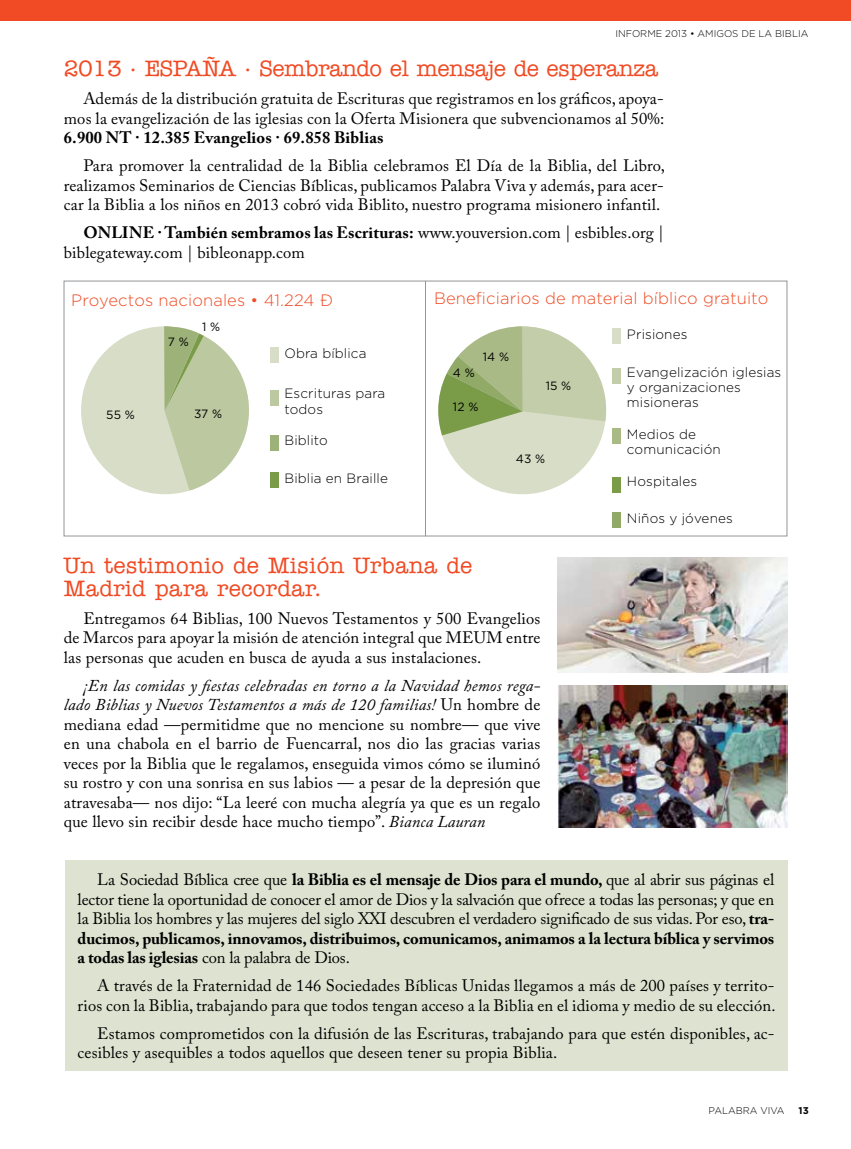
<style>
.page{position:relative;width:851px;height:1149px;background:#fff}
.page>*{position:absolute;margin:0;border:0;box-sizing:border-box;transform-origin:0 0}
.t1{font:500 22.5px/22.5px "American Typewriter Std";letter-spacing:.01em;color:#f04b24}
.t2{font:500 22.5px "American Typewriter Std";letter-spacing:-.02em;color:#f04b24}
.t3{font:16.5px/19.5px "Adobe Caslon Pro";letter-spacing:.01em;color:#000;text-align:justify}
.t4{font:300 16.5px "Gotham";letter-spacing:.01em;color:#f04b24}
.t5{font:700 16.5px "Adobe Caslon Pro";letter-spacing:.01em;color:#000}
.t6{font:300 13.5px/15px "Gotham";letter-spacing:.01em;color:#000}
.t7{font:12px "Gotham";letter-spacing:.01em;color:#000}
.t8{font:300 9.75px "Gotham";color:#000}
.t9{font:700 9.75px "Gotham";color:#000}
.s1{font-weight:700}
.s2{font-style:italic}
</style>
<div class="page">
<div style="left:64px;top:281px;width:723px;height:255px;border:1px solid #939598"></div>
<div style="left:0;top:0;width:850px;height:21px;background:#f04b24"></div>
<div style="left:65px;top:860px;width:722px;height:210px;background:#dee2d0"></div>
<div style="left:270px;top:435px;width:9px;height:15px;background:#9db278"></div>
<div style="left:270px;top:472px;width:9px;height:15px;background:#7a9c49"></div>
<div style="left:270px;top:389px;width:9px;height:16px;background:#bcc8a0"></div>
<div style="left:270px;top:347px;width:9px;height:15px;background:#d7ddc6"></div>
<div style="left:81px;top:326px;width:168px;height:168px;background:#d7ddc6;border-radius:50%"></div>
<svg style="left:164px;top:326px;width:85px;height:164px"></svg>
<hr style="left:425px;top:281px;width:1px;height:255px;background:#939598">
<div style="left:438px;top:326px;width:168px;height:168px;background:#d7ddc6;border-radius:50%"></div>
<svg style="left:438px;top:326px;width:168px;height:109px"></svg>
<div style="left:612px;top:368px;width:9px;height:16px;background:#c3cda9"></div>
<div style="left:612px;top:328px;width:9px;height:15px;background:#d7ddc6"></div>
<div style="left:612px;top:477px;width:9px;height:16px;background:#7a9c49"></div>
<div style="left:612px;top:512px;width:9px;height:16px;background:#91aa67"></div>
<div style="left:612px;top:428px;width:9px;height:16px;background:#a9ba87"></div>
<img style="left:557px;top:557px;width:230px;height:115px">
<img style="left:557px;top:685px;width:230px;height:142px">
<p class="t8" style="left:615px;top:28px;width:194px">INFORME 2013 • AMIGOS DE LA BIBLIA</p>
<h1 class="t2" style="left:64px;top:56px;width:596px">2013 · ESPAÑA · Sembrando el mensaje de esperanza</h1>
<p class="t3" style="left:64px;top:89px;width:602px;text-align:right">Además de la distribución gratuita de Escrituras que registramos en los gráficos, apoya&shy;mos la evangelización de las iglesias con la Oferta Misionera que subvencionamos al 50%:</p>
<p class="t5" style="left:64px;top:128px;width:321px">6.900 NT · 12.385 Evangelios · 69.858 Biblias</p>
<p class="t3" style="left:64px;top:156px;width:602px;text-indent:20px">Para promover la centralidad de la Biblia celebramos El Día de la Biblia, del Libro, realizamos Seminarios de Ciencias Bíblicas, publicamos Palabra Viva y además, para acer&shy;car la Biblia a los niños en 2013 cobró vida Biblito, nuestro programa misionero infantil.</p>
<p class="t3" style="left:64px;top:223px;width:601px;text-indent:20px"><span class="s1">ONLINE · También sembramos las Escrituras:</span> www.youversion.com | esbibles.org | biblegateway.com | bibleonapp.com</p>
<p class="t4" style="left:71px;top:291px;width:263px">Proyectos nacionales • 41.224 €</p>
<p class="t4" style="left:434px;top:289px;width:336px">Beneficiarios de material bíblico gratuito</p>
<p class="t7" style="left:168px;top:335px;width:22px">7 %</p>
<p class="t7" style="left:202px;top:320px;width:20px">1 %</p>
<p class="t7" style="left:106px;top:408px;width:30px">55 %</p>
<p class="t7" style="left:194px;top:406px;width:30px">37 %</p>
<p class="t6" style="left:284px;top:345px;width:84px">Obra bíblica</p>
<p class="t6" style="left:284px;top:386px;width:102px">Escrituras para todos</p>
<p class="t6" style="left:284px;top:432px;width:45px">Biblito</p>
<p class="t6" style="left:284px;top:470px;width:105px">Biblia en Braille</p>
<p class="t7" style="left:482px;top:350px;width:28px">14 %</p>
<p class="t6" style="left:627px;top:326px;width:62px">Prisiones</p>
<p class="t7" style="left:453px;top:366px;width:23px">4 %</p>
<p class="t6" style="left:627px;top:364px;width:156px">Evangelización iglesias y organizaciones misioneras</p>
<p class="t7" style="left:545px;top:378px;width:27px">15 %</p>
<p class="t7" style="left:453px;top:400px;width:27px">12 %</p>
<p class="t7" style="left:516px;top:451px;width:31px">43 %</p>
<p class="t6" style="left:627px;top:427px;width:95px">Medios de comunicación</p>
<p class="t6" style="left:627px;top:473px;width:72px">Hospitales</p>
<p class="t6" style="left:627px;top:511px;width:107px">Niños y jóvenes</p>
<h1 class="t1" style="left:64px;top:554px;width:410px">Un testimonio de Misión Urbana de<br>Madrid para recordar.</h1>
<p class="t3" style="left:64px;top:608px;width:478px;text-indent:20px">Entregamos 64 Biblias, 100 Nuevos Testamentos y 500 Evangelios de Marcos para apoyar la misión de atención integral que MEUM entre las personas que acuden en busca de ayuda a sus instalaciones.</p>
<p class="t3" style="left:64px;top:675px;width:478px;text-indent:20px"><span class="s2">¡En las comidas y fiestas celebradas en torno a la Navidad hemos rega&shy;lado Biblias y Nuevos Testamentos a más de 120 familias!</span> Un hombre de mediana edad —permitidme que no mencione su nombre— que vive en una chabola en el barrio de Fuencarral, nos dio las gracias varias veces por la Biblia que le regalamos, enseguida vimos cómo se iluminó su rostro y con una sonrisa en sus labios — a pesar de la depresión que atravesaba— nos dijo: “La leeré con mucha alegría ya que es un regalo que llevo sin recibir desde hace mucho tiempo”. <span class="s2">Bianca Lauran</span></p>
<p class="t3" style="left:78px;top:869px;width:698px;text-indent:20px">La Sociedad Bíblica cree que <span class="s1">la Biblia es el mensaje de Dios para el mundo,</span> que al abrir sus páginas el lector tiene la oportunidad de conocer el amor de Dios y la salvación que ofrece a todas las personas; y que en la Biblia los hombres y las mujeres del siglo XXI descubren el verdadero significado de sus vidas. Por eso, <span class="s1">tra&shy;ducimos, publicamos, innovamos, distribuimos, comunicamos, animamos a la lectura bíblica y servimos a todas las iglesias</span> con la palabra de Dios.</p>
<p class="t3" style="left:78px;top:975px;width:699px;text-align:right">A través de la Fraternidad de 146 Sociedades Bíblicas Unidas llegamos a más de 200 países y territo&shy;rios con la Biblia, trabajando para que todos tengan acceso a la Biblia en el idioma y medio de su elección.</p>
<p class="t3" style="left:78px;top:1023px;width:698px;text-indent:20px">Estamos comprometidos con la difusión de las Escrituras, trabajando para que estén disponibles, ac&shy;cesibles y asequibles a todos aquellos que deseen tener su propia Biblia.</p>
<p class="t8" style="left:708px;top:1105px;width:78px">PALABRA VIVA</p>
<p class="t9" style="left:798px;top:1104px;width:12px">13</p>
</div>
